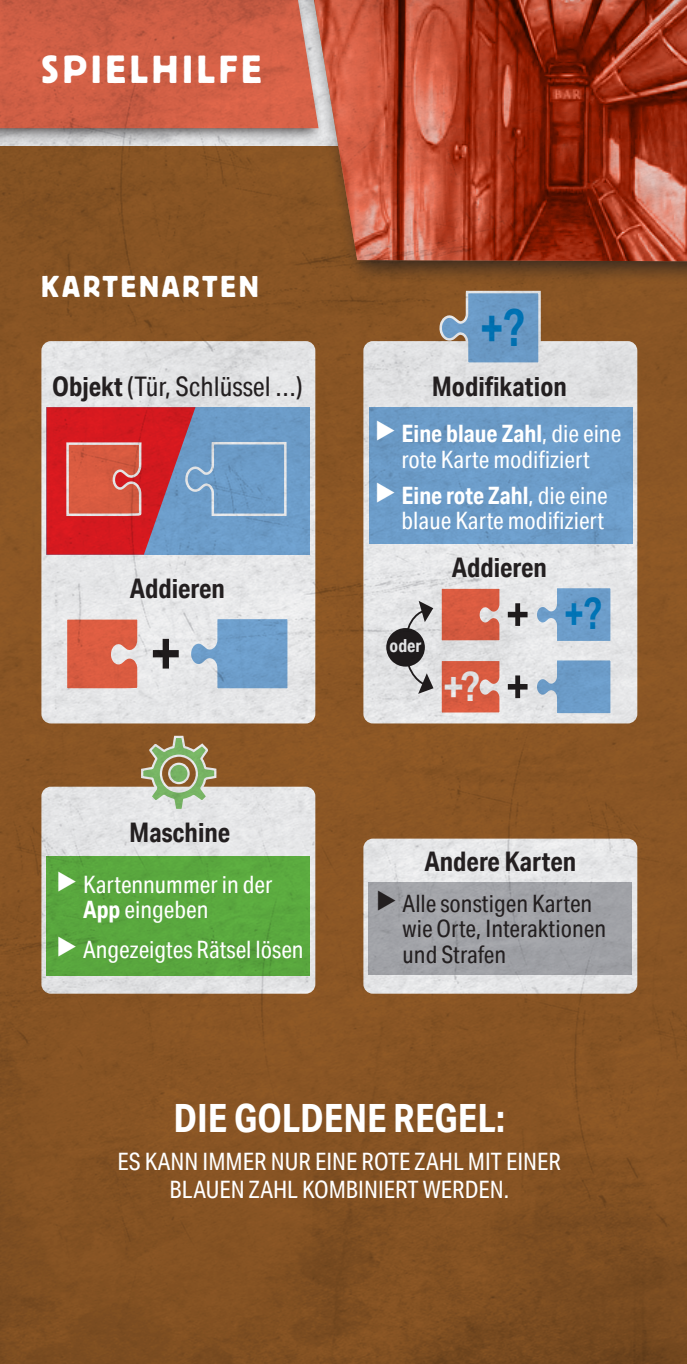
<style>
.page{position:relative;width:687px;height:1364px;background:#fff}
.page>*{position:absolute;margin:0;border:0;box-sizing:border-box;transform-origin:0 0}
.t1{font:700 51px "Aktiv Grotesk";color:#007fc6;scale:.8 1}
.t2{font:700 43.2px "Aktiv Grotesk";color:#007fc6;scale:.8 1}
.t3{font:700 40.5px "Aktiv Grotesk";color:#fff;scale:.9 1}
.t4{font:700 39px "Aktiv Grotesk Cd";color:#fff}
.t5{font:39px "Block BE";letter-spacing:.12em;color:#fff}
.t6{font:30px "Block BE";letter-spacing:.1em;color:#fff}
.t7{font:700 27px "Aktiv Grotesk Cd";color:#231f20}
.t8{font:27px "Aktiv Grotesk Cd";color:#231f20}
.t9{font:24px/25.5px "Aktiv Grotesk Cd";color:#fff;text-align:center}
.t10{font:24px/25.5px "Aktiv Grotesk Cd";color:#231f20}
.t11{font:700 18px "Aktiv Grotesk Cd";color:#fff}
.s1{font-weight:700}
</style>
<div class="page">
<img style="left:0;top:0;width:686px;height:1364px">
<svg style="left:677px;top:0;width:10px;height:3px"></svg>
<svg style="left:677px;top:1359px;width:10px;height:5px"></svg>
<h3 class="t5" style="left:41px;top:48px;width:221px">SPIELHILFE</h3>
<p class="t6" style="left:41px;top:270px;width:218px">KARTENARTEN</p>
<h1 class="t1" style="left:479px;top:298px;width:58px">+?</h1>
<p class="t8" style="left:52px;top:371px;width:252px"><span class="s1">Objekt</span> (Tür, Schlüssel …)</p>
<p class="t7" style="left:431px;top:370px;width:137px">Modifikation</p>
<p class="t7" style="left:130px;top:572px;width:96px">Addieren</p>
<p class="t7" style="left:129px;top:815px;width:102px">Maschine</p>
<p class="t9" style="left:83px;top:871px;width:191px;text-align:left;text-indent:-26px">◆ Kartennummer in der<br><span class="s1">App</span> eingeben</p>
<p class="t9" style="left:57px;top:936px;width:248px">◆ Angezeigtes Rätsel lösen</p>
<p class="t9" style="left:375px;top:421px;width:247px">◆ <span class="s1">Eine blaue Zahl</span>, die eine rote Karte modifiziert</p>
<p class="t9" style="left:375px;top:482px;width:234px;text-align:right">◆ <span class="s1">Eine rote Zahl</span>, die eine blaue Karte modifiziert</p>
<p class="t11" style="left:389px;top:635px;width:33px">oder</p>
<p class="t7" style="left:451px;top:551px;width:96px">Addieren</p>
<h3 class="t3" style="left:442px;top:663px;width:43px">+?</h3>
<h2 class="t2" style="left:563px;top:588px;width:49px">+?</h2>
<p class="t7" style="left:424px;top:845px;width:153px">Andere Karten</p>
<p class="t10" style="left:402px;top:890px;width:205px;text-indent:-26px">◆ Alle sonstigen Karten wie Orte, Interaktionen und Strafen</p>
<h3 class="t4" style="left:173px;top:1094px;width:333px">DIE GOLDENE REGEL:</h3>
<p class="t9" style="left:117px;top:1146px;width:445px;line-height:28.8px">ES KANN IMMER NUR EINE ROTE ZAHL MIT EINER<br>BLAUEN ZAHL KOMBINIERT WERDEN.</p>
</div>
